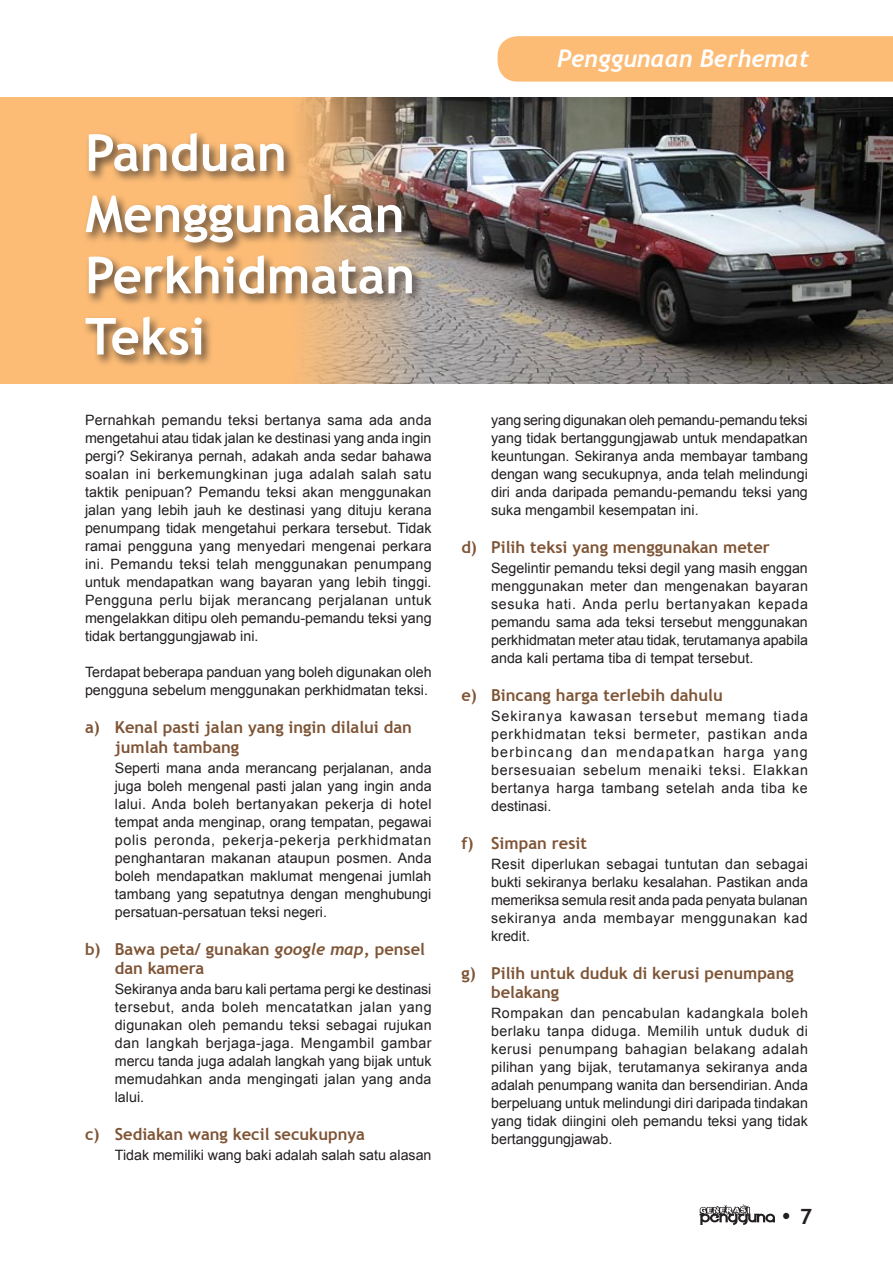
<style>
.page{position:relative;width:893px;height:1263px;background:#fff}
.page>*{position:absolute;margin:0;border:0;box-sizing:border-box;transform-origin:0 0}
.t1{font:700 51px/61.2px "Trebuchet MS";color:#fff}
.t2{font:italic 700 24px "Trebuchet";color:#fff}
.t3{font:700 21px "Square 721 BT";color:#231f20}
.t4{font:700 16.5px/19.8px "Trebuchet MS";color:#7e5435}
.t5{font:14.25px/18px "Arial";color:#231f20;text-align:justify}
.s1{font-family:"Trebuchet";font-style:italic}
.s2{font-family:"Trebuchet MS"}
</style>
<div class="page">
<div style="left:497px;top:36px;width:396px;height:46px;background:#fcbc76"></div>
<img style="left:595px;top:98px;width:298px;height:286px">
<img style="left:0;top:98px;width:595px;height:286px">
<div style="left:81px;top:129px;width:415px;height:281px;background:#231f20;opacity:.75"></div>
<img style="left:700px;top:1204px;width:75px;height:20px">
<h1 class="t1" style="left:85px;top:122px;width:332px">Panduan<br>Menggunakan<br>Perkhidmatan<br>Teksi</h1>
<p class="t5" style="left:85px;top:411px;width:348px">Pernahkah pemandu teksi bertanya sama ada anda mengetahui atau tidak jalan ke destinasi yang anda ingin pergi? Sekiranya pernah, adakah anda sedar bahawa soalan ini berkemungkinan juga adalah salah satu taktik penipuan? Pemandu teksi akan menggunakan jalan yang lebih jauh ke destinasi yang dituju kerana penumpang tidak mengetahui perkara tersebut. Tidak ramai pengguna yang menyedari mengenai perkara ini. Pemandu teksi telah menggunakan penumpang untuk mendapatkan wang bayaran yang lebih tinggi.<br>Pengguna perlu bijak merancang perjalanan untuk mengelakkan ditipu oleh pemandu-pemandu teksi yang tidak bertanggungjawab ini.</p>
<p class="t5" style="left:85px;top:663px;width:348px">Terdapat beberapa panduan yang boleh digunakan oleh pengguna sebelum menggunakan perkhidmatan teksi.</p>
<p class="t4" style="left:115px;top:717px;width:299px;text-indent:-30px">a) Kenal pasti jalan yang ingin dilalui dan jumlah tambang</p>
<p class="t5" style="left:115px;top:759px;width:318px">Seperti mana anda merancang perjalanan, anda juga boleh mengenal pasti jalan yang ingin anda lalui. Anda boleh bertanyakan pekerja di hotel tempat anda menginap, orang tempatan, pegawai polis peronda, pekerja-pekerja perkhidmatan penghantaran makanan ataupun posmen. Anda boleh mendapatkan maklumat mengenai jumlah tambang yang sepatutnya dengan menghubungi persatuan-persatuan teksi negeri.</p>
<p class="t4" style="left:115px;top:939px;width:312px;text-indent:-30px">b) Bawa peta/ gunakan <span class="s1">google map</span>, pensel dan kamera</p>
<p class="t5" style="left:115px;top:980px;width:318px">Sekiranya anda baru kali pertama pergi ke destinasi tersebut, anda boleh mencatatkan jalan yang digunakan oleh pemandu teksi sebagai rujukan dan langkah berjaga-jaga. Mengambil gambar mercu tanda juga adalah langkah yang bijak untuk memudahkan anda mengingati jalan yang anda lalui.</p>
<p class="t4" style="left:85px;top:1124px;width:282px">c) Sediakan wang kecil secukupnya</p>
<p class="t5" style="left:115px;top:1146px;width:318px">Tidak memiliki wang baki adalah salah satu alasan</p>
<h2 class="t2" style="left:557px;top:43px;width:253px">Penggunaan Berhemat</h2>
<p class="t5" style="left:491px;top:411px;width:318px">yang sering digunakan oleh pemandu-pemandu teksi yang tidak bertanggungjawab untuk mendapatkan keuntungan. Sekiranya anda membayar tambang dengan wang secukupnya, anda telah melindungi diri anda daripada pemandu-pemandu teksi yang suka mengambil kesempatan ini.</p>
<p class="t4" style="left:461px;top:537px;width:310px">d) Pilih teksi yang menggunakan meter</p>
<p class="t5" style="left:491px;top:559px;width:318px">Segelintir pemandu teksi degil yang masih enggan menggunakan meter dan mengenakan bayaran sesuka hati. Anda perlu bertanyakan kepada pemandu sama ada teksi tersebut menggunakan perkhidmatan meter atau tidak, terutamanya apabila anda kali pertama tiba di tempat tersebut.</p>
<p class="t4" style="left:461px;top:685px;width:263px">e) Bincang harga terlebih dahulu</p>
<p class="t5" style="left:491px;top:707px;width:318px">Sekiranya kawasan tersebut memang tiada perkhidmatan teksi bermeter, pastikan anda berbincang dan mendapatkan harga yang bersesuaian sebelum menaiki teksi. Elakkan bertanya harga tambang setelah anda tiba ke destinasi.</p>
<p class="t4" style="left:461px;top:833px;width:127px">f) Simpan resit</p>
<p class="t5" style="left:491px;top:855px;width:318px">Resit diperlukan sebagai tuntutan dan sebagai bukti sekiranya berlaku kesalahan. Pastikan anda memeriksa semula resit anda pada penyata bulanan sekiranya anda membayar menggunakan kad kredit.</p>
<p class="t4" style="left:491px;top:963px;width:304px;text-indent:-30px">g) Pilih untuk duduk di kerusi penumpang belakang</p>
<p class="t5" style="left:491px;top:1004px;width:318px">Rompakan dan pencabulan kadangkala boleh berlaku tanpa diduga. Memilih untuk duduk di kerusi penumpang bahagian belakang adalah pilihan yang bijak, terutamanya sekiranya anda adalah penumpang wanita dan bersendirian. Anda berpeluang untuk melindungi diri daripada tindakan yang tidak diingini oleh pemandu teksi yang tidak bertanggungjawab.</p>
<h3 class="t3" style="left:780px;top:1204px;width:34px">• <span class="s2">7</span></h3>
</div>
